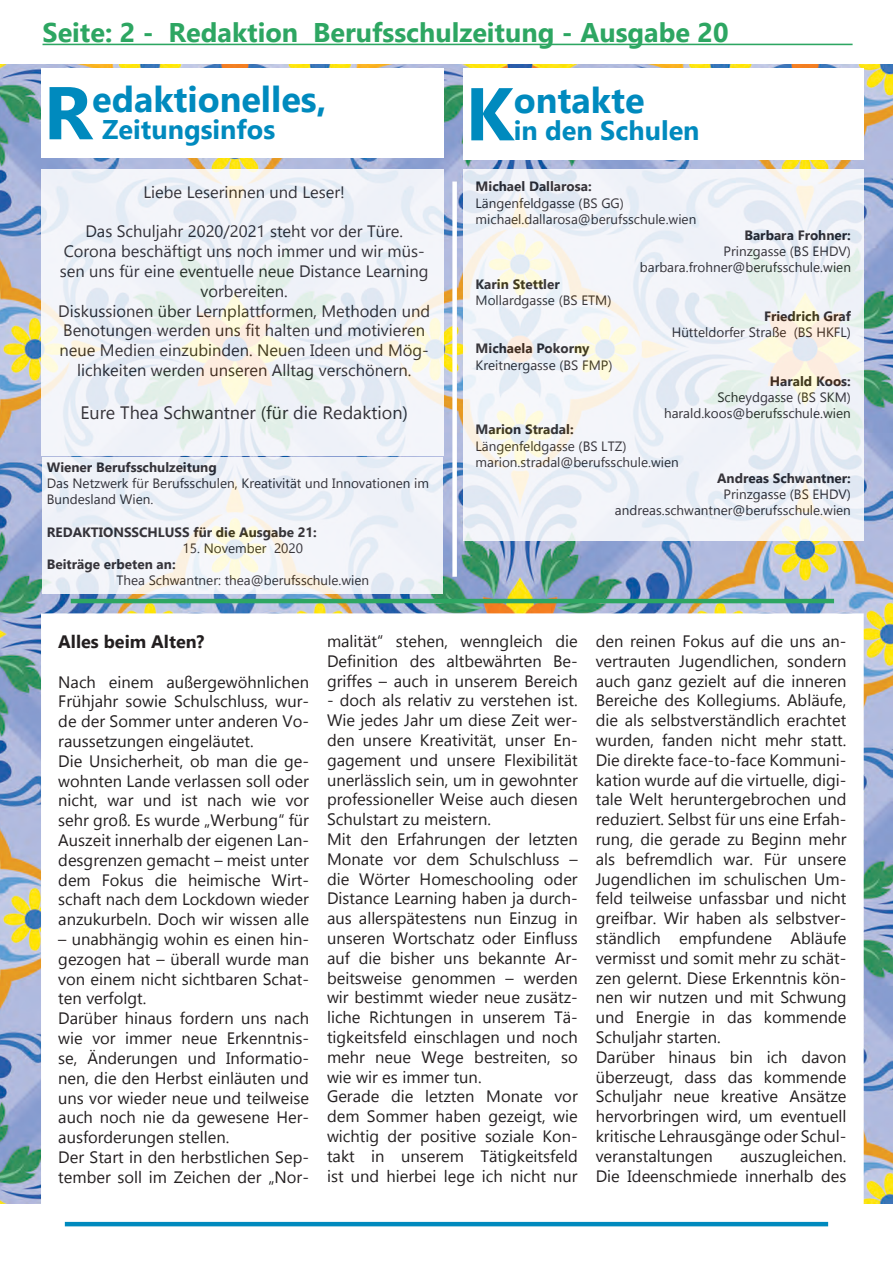
<style>
.page{position:relative;width:893px;height:1263px;background:#fff}
.page>*{position:absolute;margin:0;border:0;box-sizing:border-box;transform-origin:0 0}
.t1{font:700 36px "Gadugi";color:#008abe}
.t2{font:700 27px "Gadugi";color:#2da662}
.t3{font:700 27px "Gadugi";color:#008abe}
.t4{font:18px "Gadugi";color:#231f20}
.t5{font:700 18px "Gadugi";color:#231f20}
.t6{font:16.5px/19.8px "Gadugi";color:#231f20}
.t7{font:13.5px/16.2px "Gadugi";color:#231f20}
.t8{font:700 13.5px "Gadugi";color:#231f20}
.s1{font-size:74.55px}
</style>
<div class="page">
<hr style="left:43px;top:44px;width:810px;height:1px;background:#2da662">
<img style="left:0;top:64px;width:893px;height:1140px">
<div style="left:41px;top:68px;width:402px;height:89px;background:#fff"></div>
<svg style="left:41px;top:169px;width:402px;height:286px;fill:#f2f2f8"></svg>
<svg style="left:463px;top:169px;width:401px;height:371px;fill:#f3f4f8"></svg>
<svg style="left:43px;top:458px;width:400px;height:136px;fill:#f3f4f9"></svg>
<div style="left:463px;top:68px;width:401px;height:91px;background:#fff"></div>
<div style="left:43px;top:616px;width:818px;height:598px;background:#fff"></div>
<hr style="left:71px;top:599px;width:763px;height:4px;background:#2da662">
<div style="left:452px;top:182px;width:5px;height:395px;background:#fff"></div>
<hr style="left:65px;top:1222px;width:763px;height:4px;background:#008abe">
<h2 class="t2" style="left:43px;top:16px;width:688px">Seite: 2 - Redaktion Berufsschulzeitung - Ausgabe 20</h2>
<h1 class="t1" style="left:44px;top:78px;width:284px"><span class="s1">R</span>edaktionelles,</h1>
<h1 class="t1" style="left:465px;top:79px;width:181px"><span class="s1">K</span>ontakte</h1>
<h2 class="t3" style="left:102px;top:113px;width:175px">Zeitungsinfos</h2>
<p class="t6" style="left:143px;top:182px;width:203px">Liebe Leserinnen und Leser!</p>
<p class="t6" style="left:58px;top:222px;width:373px;text-align:center">Das Schuljahr 2020/2021 steht vor der Türe.<br>Corona beschäftigt uns noch immer und wir müs&shy;sen uns für eine eventuelle neue Distance Learning vorbereiten.<br>Diskussionen über Lernplattformen, Methoden und Benotungen werden uns fit halten und motivieren neue Medien einzubinden. Neuen Ideen und Mög&shy;lichkeiten werden unseren Alltag verschönern.</p>
<p class="t4" style="left:80px;top:402px;width:329px">Eure Thea Schwantner (für die Redaktion)</p>
<h2 class="t3" style="left:514px;top:115px;width:187px">in den Schulen</h2>
<p class="t8" style="left:476px;top:178px;width:118px">Michael Dallarosa:</p>
<p class="t7" style="left:476px;top:195px;width:222px">Längenfeldgasse (BS GG) michael.dallarosa@berufsschule.wien</p>
<p class="t8" style="left:744px;top:227px;width:108px">Barbara Frohner:</p>
<p class="t7" style="left:640px;top:243px;width:213px;text-align:right">Prinzgasse (BS EHDV) barbara.frohner@berufsschule.wien</p>
<p class="t8" style="left:476px;top:276px;width:86px">Karin Stettler</p>
<p class="t7" style="left:476px;top:292px;width:137px">Mollardgasse (BS ETM)</p>
<p class="t8" style="left:764px;top:308px;width:88px">Friedrich Graf</p>
<p class="t7" style="left:672px;top:324px;width:181px">Hütteldorfer Straße (BS HKFL)</p>
<p class="t8" style="left:476px;top:340px;width:115px">Michaela Pokorny</p>
<p class="t7" style="left:476px;top:357px;width:138px">Kreitnergasse (BS FMP)</p>
<p class="t8" style="left:770px;top:373px;width:83px">Harald Koos:</p>
<p class="t7" style="left:664px;top:389px;width:188px;text-align:right">Scheydgasse (BS SKM) harald.koos@berufsschule.wien</p>
<p class="t8" style="left:47px;top:459px;width:171px">Wiener Berufsschulzeitung</p>
<p class="t7" style="left:47px;top:475px;width:384px">Das Netzwerk für Berufsschulen, Kreativität und Innovationen im<br>Bundesland Wien.</p>
<p class="t8" style="left:47px;top:524px;width:272px">REDAKTIONSSCHLUSS für die Ausgabe 21:</p>
<p class="t7" style="left:183px;top:540px;width:122px">15. November 2020</p>
<p class="t8" style="left:47px;top:556px;width:130px">Beiträge erbeten an:</p>
<p class="t7" style="left:116px;top:572px;width:254px">Thea Schwantner: thea@berufsschule.wien</p>
<p class="t8" style="left:476px;top:421px;width:100px">Marion Stradal:</p>
<p class="t7" style="left:476px;top:438px;width:205px">Längenfeldgasse (BS LTZ) marion.stradal@berufsschule.wien</p>
<p class="t8" style="left:717px;top:470px;width:135px">Andreas Schwantner:</p>
<p class="t7" style="left:615px;top:486px;width:238px;text-align:right">Prinzgasse (BS EHDV) andreas.schwantner@berufsschule.wien</p>
<p class="t5" style="left:58px;top:631px;width:148px">Alles beim Alten?</p>
<p class="t6" style="left:58px;top:672px;width:252px">Nach einem außergewöhnlichen<br>Frühjahr sowie Schulschluss, wur&shy;de der Sommer unter anderen Vo&shy;raussetzungen eingeläutet.<br>Die Unsicherheit, ob man die ge&shy;wohnten Lande verlassen soll oder nicht, war und ist nach wie vor sehr groß. Es wurde „Werbung“ für<br>Auszeit innerhalb der eigenen Lan&shy;desgrenzen gemacht – meist unter dem Fokus die heimische Wirt&shy;schaft nach dem Lockdown wieder anzukurbeln. Doch wir wissen alle</p>
<p class="t6" style="left:58px;top:929px;width:252px">– unabhängig wohin es einen hin&shy;gezogen hat – überall wurde man von einem nicht sichtbaren Schat&shy;ten verfolgt.<br>Darüber hinaus fordern uns nach wie vor immer neue Erkenntnis&shy;se, Änderungen und Informatio&shy;nen, die den Herbst einläuten und uns vor wieder neue und teilweise auch noch nie da gewesene Her&shy;ausforderungen stellen.<br>Der Start in den herbstlichen Sep&shy;tember soll im Zeichen der „Nor-</p>
<p class="t6" style="left:327px;top:631px;width:252px;text-align:justify">malität“ stehen, wenngleich die Definition des altbewährten Be&shy;griffes – auch in unserem Bereich</p>
<p class="t6" style="left:327px;top:690px;width:252px">- doch als relativ zu verstehen ist.<br>Wie jedes Jahr um diese Zeit wer&shy;den unsere Kreativität, unser En&shy;gagement und unsere Flexibilität unerlässlich sein, um in gewohnter professioneller Weise auch diesen<br>Schulstart zu meistern.<br>Mit den Erfahrungen der letzten<br>Monate vor dem Schulschluss – die Wörter Homeschooling oder<br>Distance Learning haben ja durch&shy;aus allerspätestens nun Einzug in unseren Wortschatz oder Einfluss auf die bisher uns bekannte Ar&shy;beitsweise genommen – werden wir bestimmt wieder neue zusätz&shy;liche Richtungen in unserem Tä&shy;tigkeitsfeld einschlagen und noch mehr neue Wege bestreiten, so wie wir es immer tun.<br>Gerade die letzten Monate vor dem Sommer haben gezeigt, wie wichtig der positive soziale Kon&shy;takt in unserem Tätigkeitsfeld ist und hierbei lege ich nicht nur</p>
<p class="t6" style="left:596px;top:631px;width:252px">den reinen Fokus auf die uns an&shy;vertrauten Jugendlichen, sondern auch ganz gezielt auf die inneren<br>Bereiche des Kollegiums. Abläufe, die als selbstverständlich erachtet wurden, fanden nicht mehr statt.<br>Die direkte face-to-face Kommuni&shy;kation wurde auf die virtuelle, digi&shy;tale Welt heruntergebrochen und reduziert. Selbst für uns eine Erfah&shy;rung, die gerade zu Beginn mehr als befremdlich war. Für unsere<br>Jugendlichen im schulischen Um&shy;feld teilweise unfassbar und nicht greifbar. Wir haben als selbstver&shy;ständlich empfundene Abläufe vermisst und somit mehr zu schät&shy;zen gelernt. Diese Erkenntnis kön&shy;nen wir nutzen und mit Schwung und Energie in das kommende<br>Schuljahr starten.<br>Darüber hinaus bin ich davon überzeugt, dass das kommende<br>Schuljahr neue kreative Ansätze hervorbringen wird, um eventuell kritische Lehrausgänge oder Schul&shy;veranstaltungen</p>
<p class="t6" style="left:596px;top:1146px;width:252px;text-align:right">auszugleichen.<br>Die Ideenschmiede innerhalb des</p>
</div>
